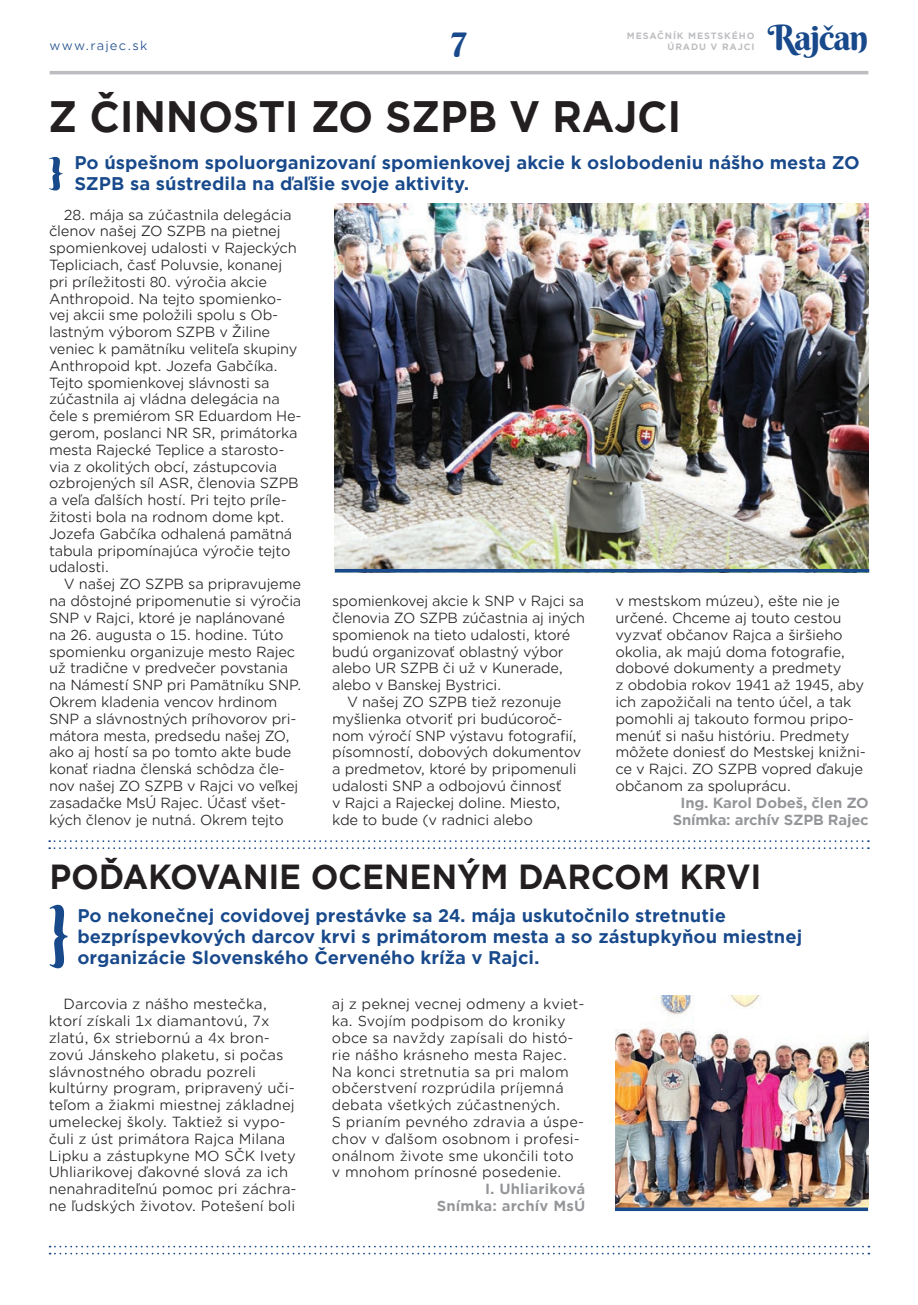
<style>
.page{position:relative;width:918px;height:1305px;background:#fff}
.page>*{position:absolute;margin:0;border:0;box-sizing:border-box;transform-origin:0 0}
.t1{font:700 42px "Gotham Office";letter-spacing:-.01em;color:#231f20;scale:.94 1}
.t2{font:35px "Berkshire Swash";letter-spacing:-.04em;color:#18498b}
.t3{font:700 33.25px "Gotham Office";letter-spacing:-.01em;color:#231f20;scale:.94 1}
.t4{font:700 17.5px/21px "Gotham Office";color:#18498b}
.t5{font:14px/16.8px "Gotham Office";letter-spacing:-.015em;color:#231f20}
.t6{font:14px/16.8px "Gotham Office";letter-spacing:.01em;color:#231f20}
.t7{font:700 14px "Gotham Office";letter-spacing:-.015em;color:#939598}
.t8{font:700 14px "Gotham Office";letter-spacing:.01em;color:#939598}
.t9{font:12.25px "Gotham Office";letter-spacing:.1em;color:#18498b}
.t10{font:700 8.75px "Gotham Office";letter-spacing:.1em;color:#bcbdc0}
</style>
<div class="page">
<svg style="left:50px;top:1245px;width:819px;height:9px"></svg>
<hr style="left:50px;top:71px;width:818px;height:3px;background:#bcbdc0">
<svg style="left:49px;top:157px;width:14px;height:33px"></svg>
<svg style="left:50px;top:905px;width:17px;height:63px"></svg>
<img style="left:335px;top:204px;width:533px;height:365px">
<img style="left:615px;top:996px;width:253px;height:211px">
<svg style="left:49px;top:840px;width:820px;height:9px"></svg>
<svg style="left:615px;top:1207px;width:253px;height:4px"></svg>
<hr style="left:335px;top:569px;width:534px;height:3px;background:#18498b">
<p class="t9" style="left:50px;top:37px;width:99px">www.rajec.sk</p>
<p class="t2" style="left:451px;top:15px;width:17px">7</p>
<p class="t2" style="left:767px;top:15px;width:102px">Rajčan</p>
<p class="t10" style="left:627px;top:30px;width:129px">MESAČNÍK MESTSKÉHO</p>
<p class="t10" style="left:667px;top:40px;width:88px">ÚRADU V RAJCI</p>
<p class="t1" style="left:48px;top:88px;width:675px">Z ČINNOSTI ZO SZPB V RAJCI</p>
<p class="t4" style="left:74px;top:152px;width:787px">Po úspešnom spoluorganizovaní spomienkovej akcie k oslobodeniu nášho mesta ZO<br>SZPB sa sústredila na ďaľšie svoje aktivity.</p>
<p class="t5" style="left:49px;top:206px;width:254px;text-indent:15px">28. mája sa zúčastnila delegácia členov našej ZO SZPB na pietnej spomienkovej udalosti v Rajeckých<br>Tepliciach, časť Poluvsie, konanej pri príležitosti 80. výročia akcie<br>Anthropoid. Na tejto spomienko&shy;vej akcii sme položili spolu s Ob&shy;lastným výborom SZPB v Žiline veniec k pamätníku veliteľa skupiny<br>Anthropoid kpt. Jozefa Gabčíka.<br>Tejto spomienkovej slávnosti sa zúčastnila aj vládna delegácia na čele s premiérom SR Eduardom He&shy;gerom, poslanci NR SR, primátorka mesta Rajecké Teplice a starosto&shy;via z okolitých obcí, zástupcovia ozbrojených síl ASR, členovia SZPB a veľa ďalších hostí. Pri tejto príle&shy;žitosti bola na rodnom dome kpt.<br>Jozefa Gabčíka odhalená pamätná tabula pripomínajúca výročie tejto udalosti.</p>
<p class="t5" style="left:49px;top:575px;width:254px;text-indent:15px">V našej ZO SZPB sa pripravujeme na dôstojné pripomenutie si výročia SNP v Rajci, ktoré je naplánované na 26. augusta o 15. hodine. Túto spomienku organizuje mesto Rajec už tradične v predvečer povstania na Námestí SNP pri Pamätníku SNP.<br>Okrem kladenia vencov hrdinom SNP a slávnostných príhovorov pri&shy;mátora mesta, predsedu našej ZO, ako aj hostí sa po tomto akte bude konať riadna členská schôdza čle&shy;nov našej ZO SZPB v Rajci vo veľkej zasadačke MsÚ Rajec. Účasť všet&shy;kých členov je nutná. Okrem tejto</p>
<p class="t5" style="left:332px;top:592px;width:254px">spomienkovej akcie k SNP v Rajci sa členovia ZO SZPB zúčastnia aj iných spomienok na tieto udalosti, ktoré budú organizovať oblastný výbor alebo UR SZPB či už v Kunerade, alebo v Banskej Bystrici.</p>
<p class="t5" style="left:332px;top:693px;width:251px;text-indent:15px">V našej ZO SZPB tiež rezonuje myšlienka otvoriť pri budúcoroč&shy;nom výročí SNP výstavu fotografií, písomností, dobových dokumentov a predmetov, ktoré by pripomenuli udalosti SNP a odbojovú činnosť<br>v Rajci a Rajeckej doline. Miesto, kde to bude (v radnici alebo</p>
<p class="t5" style="left:615px;top:592px;width:252px">v mestskom múzeu), ešte nie je určené. Chceme aj touto cestou vyzvať občanov Rajca a širšieho okolia, ak majú doma fotografie, dobové dokumenty a predmety<br>z obdobia rokov 1941 až 1945, aby ich zapožičali na tento účel, a tak pomohli aj takouto formou pripo&shy;menúť si našu históriu. Predmety môžete doniesť do Mestskej knižni&shy;ce v Rajci. ZO SZPB vopred ďakuje občanom za spoluprácu.</p>
<p class="t7" style="left:680px;top:793px;width:190px">Ing. Karol Dobeš, člen ZO</p>
<p class="t7" style="left:672px;top:810px;width:198px">Snímka: archív SZPB Rajec</p>
<p class="t3" style="left:50px;top:854px;width:759px">POĎAKOVANIE OCENENÝM DARCOM KRVI</p>
<p class="t4" style="left:77px;top:905px;width:726px">Po nekonečnej covidovej prestávke sa 24. mája uskutočnilo stretnutie bezpríspevkových darcov krvi s primátorom mesta a so zástupkyňou miestnej organizácie Slovenského Červeného kríža v Rajci.</p>
<p class="t5" style="left:49px;top:995px;width:249px;text-indent:15px">Darcovia z nášho mestečka, ktorí získali 1x diamantovú, 7x zlatú, 6x striebornú a 4x bron&shy;zovú Jánskeho plaketu, si počas slávnostného obradu pozreli kultúrny program, pripravený uči&shy;teľom a žiakmi miestnej základnej umeleckej školy. Taktiež si vypo&shy;čuli z úst primátora Rajca Milana<br>Lipku a zástupkyne MO SČK Ivety<br>Uhliarikovej ďakovné slová za ich nenahraditeľnú pomoc pri záchra&shy;ne ľudských životov. Potešení boli</p>
<p class="t6" style="left:332px;top:995px;width:254px">aj z peknej vecnej odmeny a kviet&shy;ka. Svojím podpisom do kroniky obce sa navždy zapísali do histó&shy;rie nášho krásneho mesta Rajec.<br>Na konci stretnutia sa pri malom občerstvení rozprúdila príjemná debata všetkých zúčastnených.<br>S prianím pevného zdravia a úspe&shy;chov v ďalšom osobnom i profesi&shy;onálnom živote sme ukončili toto v mnohom prínosné posedenie.</p>
<p class="t8" style="left:485px;top:1179px;width:102px">I. Uhliariková</p>
<p class="t8" style="left:437px;top:1196px;width:150px">Snímka: archív MsÚ</p>
</div>
